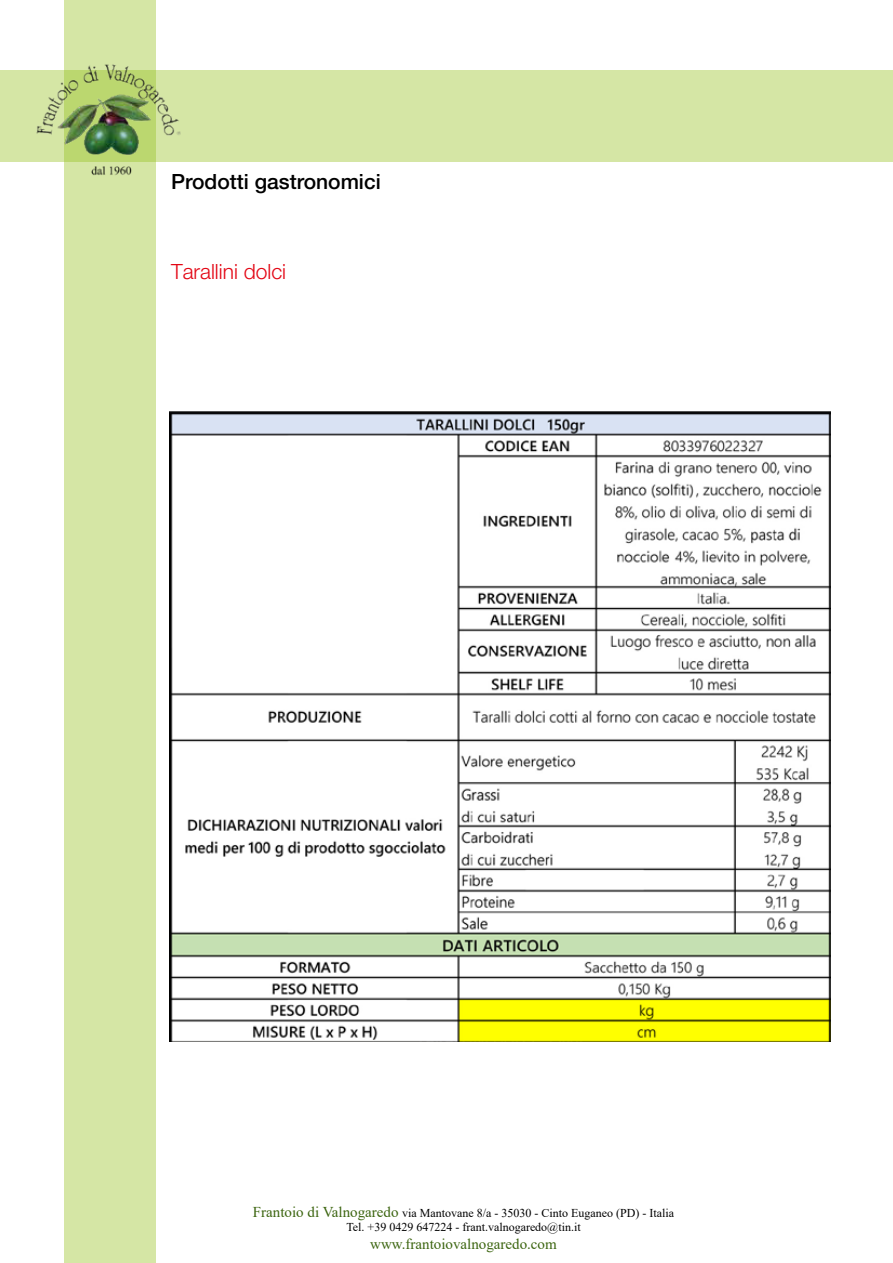
<style>
.page{position:relative;width:893px;height:1263px;background:#fff}
.page>*{position:absolute;margin:0;border:0;box-sizing:border-box;transform-origin:0 0}
.t1{font:500 21px "Helvetica Neue LT Pro";color:#000}
.t2{font:300 21px "Helvetica Neue LT Pro";color:#e30614}
.t3{font:15px "Times New Roman";color:#3c6510}
.t4{font:12px/14.4px "Times New Roman";color:#000;text-align:center}
.s1{font-size:15px;color:#3c6510}
</style>
<div class="page">
<div style="left:64px;top:0;width:92px;height:1263px;background:#d5e6a5"></div>
<div style="left:0;top:71px;width:893px;height:91px;background:#d5e6a5"></div>
<img style="left:29px;top:64px;width:165px;height:111px">
<img style="left:170px;top:412px;width:661px;height:629px">
<h1 class="t1" style="left:171px;top:169px;width:211px">Prodotti gastronomici</h1>
<h1 class="t2" style="left:171px;top:259px;width:117px">Tarallini dolci</h1>
<p class="t4" style="left:253px;top:1205px;width:423px"><span class="s1">Frantoio di Valnogaredo</span> via Mantovane 8/a - 35030 - Cinto Euganeo (PD) - Italia<br>Tel. +39 0429 647224 - frant.valnogaredo@tin.it</p>
<p class="t3" style="left:370px;top:1233px;width:188px">www.frantoiovalnogaredo.com</p>
</div>
